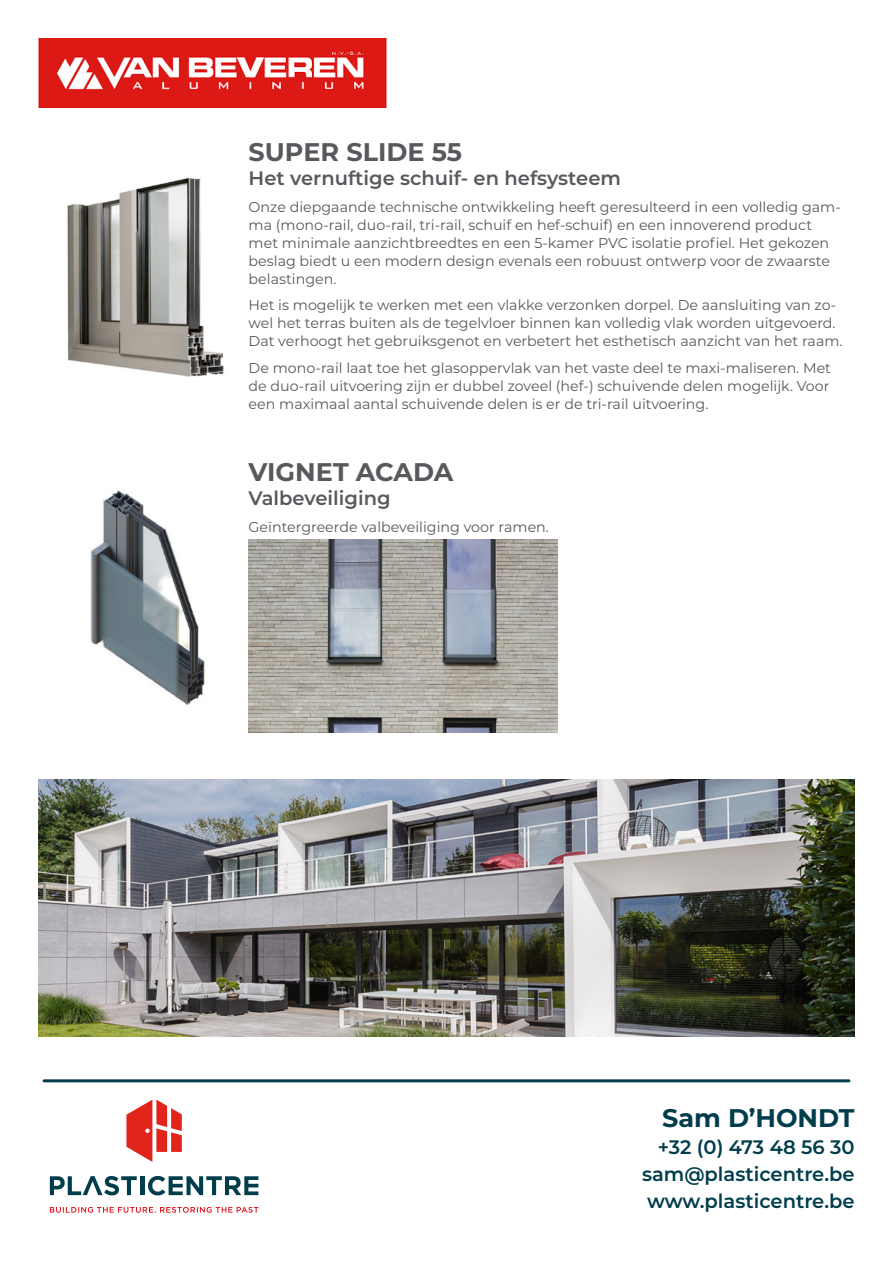
<style>
.page{position:relative;width:893px;height:1263px;background:#fff}
.page>*{position:absolute;margin:0;border:0;box-sizing:border-box;transform-origin:0 0}
.t1{font:700 25.5px "Montserrat";color:#57595d}
.t2{font:700 25.5px "Montserrat";color:#003d4c}
.t3{font:600 19.5px/27px "Montserrat";color:#003d4c;text-align:justify}
.t4{font:600 19.5px "Montserrat";color:#57595d}
.t5{font:14.25px/18px "Montserrat";color:#57595d}
</style>
<div class="page">
<img style="left:38px;top:38px;width:349px;height:69px">
<hr style="left:44px;top:1079px;width:805px;height:3px;background:#003d4c">
<svg style="left:50px;top:1207px;width:208px;height:6px"></svg>
<svg style="left:50px;top:1176px;width:87px;height:19px"></svg>
<hr style="left:140px;top:1176px;width:4px;height:19px;background:#003d4c">
<svg style="left:148px;top:1176px;width:110px;height:19px"></svg>
<svg style="left:126px;top:1099px;width:56px;height:63px"></svg>
<img style="left:90px;top:490px;width:115px;height:215px">
<img style="left:67px;top:177px;width:157px;height:200px">
<img style="left:249px;top:539px;width:309px;height:194px">
<img style="left:38px;top:780px;width:817px;height:257px">
<h1 class="t1" style="left:249px;top:134px;width:215px">SUPER SLIDE 55</h1>
<h2 class="t4" style="left:249px;top:164px;width:374px">Het vernuftige schuif- en hefsysteem</h2>
<p class="t5" style="left:249px;top:197px;width:594px">Onze diepgaande technische ontwikkeling heeft geresulteerd in een volledig gam&shy;ma (mono-rail, duo-rail, tri-rail, schuif en hef-schuif) en een innoverend product met minimale aanzichtbreedtes en een 5-kamer PVC isolatie profiel. Het gekozen beslag biedt u een modern design evenals een robuust ontwerp voor de zwaarste belastingen.</p>
<p class="t5" style="left:249px;top:296px;width:595px">Het is mogelijk te werken met een vlakke verzonken dorpel. De aansluiting van zo&shy;wel het terras buiten als de tegelvloer binnen kan volledig vlak worden uitgevoerd.<br>Dat verhoogt het gebruiksgenot en verbetert het esthetisch aanzicht van het raam.</p>
<p class="t5" style="left:249px;top:358px;width:584px;text-align:justify">De mono-rail laat toe het glasoppervlak van het vaste deel te maxi-maliseren. Met de duo-rail uitvoering zijn er dubbel zoveel (hef-) schuivende delen mogelijk. Voor een maximaal aantal schuivende delen is er de tri-rail uitvoering.</p>
<h1 class="t1" style="left:249px;top:454px;width:206px">VIGNET ACADA</h1>
<h2 class="t4" style="left:249px;top:484px;width:144px">Valbeveiliging</h2>
<p class="t5" style="left:249px;top:517px;width:302px">Geïntergreerde valbeveiliging voor ramen.</p>
<h1 class="t2" style="left:662px;top:1100px;width:194px">Sam D’HONDT</h1>
<h2 class="t3" style="left:642px;top:1133px;width:214px;text-indent:16px">+32 (0) 473 48 56 30 sam@plasticentre.be www.plasticentre.be</h2>
</div>
